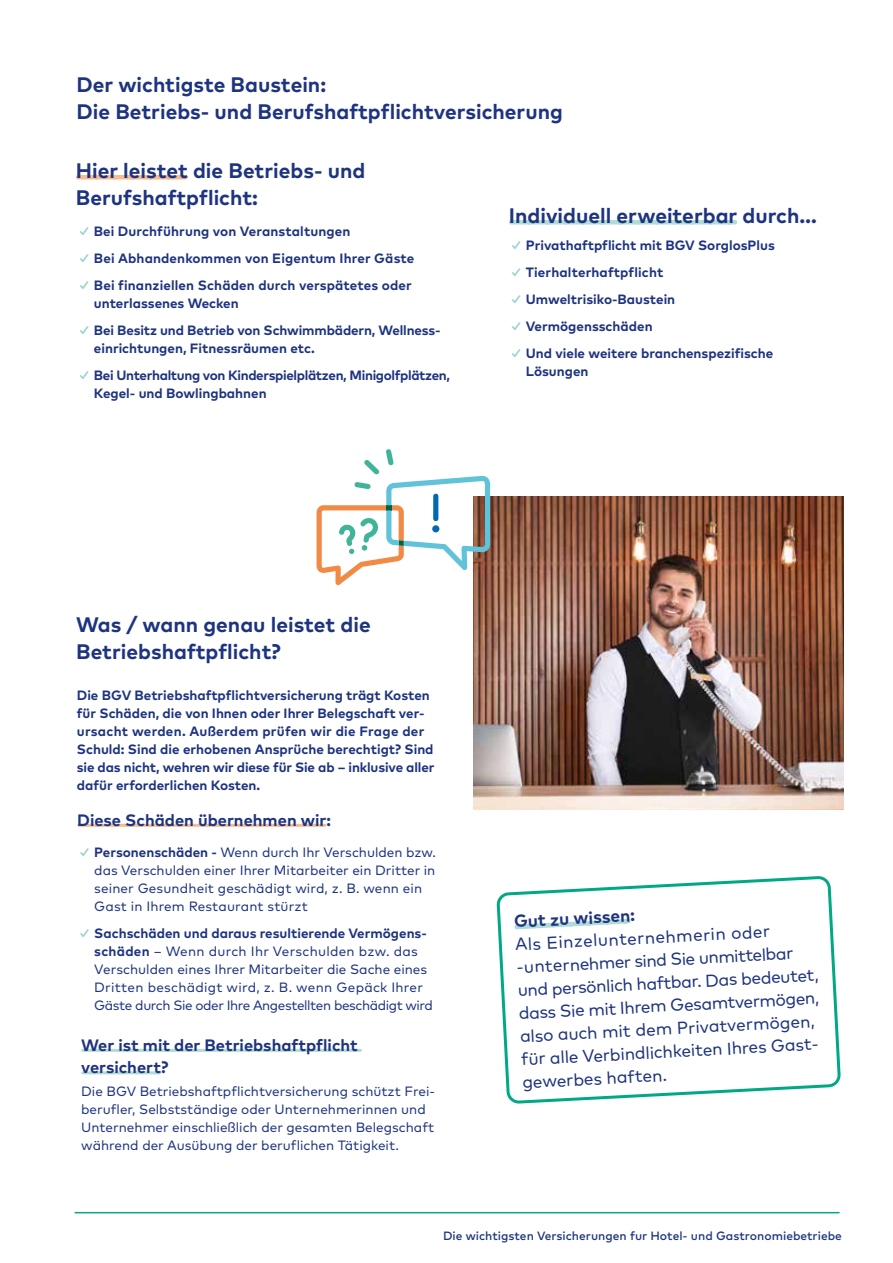
<style>
.page{position:relative;width:893px;height:1263px;background:#fff}
.page>*{position:absolute;margin:0;border:0;box-sizing:border-box;transform-origin:0 0}
.t1{font:700 21px/27px "Mark Pro";color:#1e3480}
.t2{font:17.25px/23px "Mark Pro";color:#1e3480}
.t3{font:700 17.25px "Mark Pro";color:#1e3480}
.t4{font:700 16.5px/22.5px "Mark Pro";color:#1e3480}
.t5{font:700 13.5px/18px "Mark Pro";color:#1e3480}
.t6{font:13.5px/18px "Mark Pro";color:#1e3480}
.t7{font:700 13.5px/18px "Mark Pro";letter-spacing:-.025em;color:#1e3480}
.t8{font:500 12px "Mark Pro";color:#1e3480}
.s1{color:#98d1cb}
.s2{font-weight:700;color:#98d1cb}
.s3{font-weight:700}
</style>
<div class="page">
<img style="left:473px;top:497px;width:371px;height:313px">
<svg style="left:317px;top:449px;width:173px;height:136px"></svg>
<hr style="left:75px;top:1212px;width:764px;height:1px;background:#00a984">
<svg style="left:511px;top:220px;width:224px;height:4px"></svg>
<svg style="left:78px;top:175px;width:108px;height:4px"></svg>
<svg style="left:79px;top:824px;width:246px;height:3px"></svg>
<svg style="left:83px;top:1049px;width:277px;height:3px"></svg>
<svg style="left:83px;top:1071px;width:77px;height:3px"></svg>
<svg style="left:498px;top:877px;width:341px;height:225px"></svg>
<h1 class="t1" style="left:77px;top:69px;width:488px">Der wichtigste Baustein:<br>Die Betriebs- und Berufshaftpflichtversicherung</h1>
<h1 class="t1" style="left:76px;top:155px;width:291px">Hier leistet die Betriebs- und<br>Berufshaftpflicht:</h1>
<p class="t5" style="left:77px;top:221px;width:275px"><span class="s1">✓</span>Bei Durchführung von Veranstaltungen</p>
<p class="t5" style="left:77px;top:248px;width:339px"><span class="s1">✓</span>Bei Abhandenkommen von Eigentum Ihrer Gäste</p>
<p class="t5" style="left:94px;top:275px;width:320px;text-indent:-17px"><span class="s1">✓</span>Bei finanziellen Schäden durch verspätetes oder unterlassenes Wecken</p>
<p class="t5" style="left:94px;top:320px;width:348px;text-indent:-17px"><span class="s1">✓</span> Bei Besitz und Betrieb von Schwimmbädern, Wellness&shy;einrichtungen, Fitnessräumen etc.</p>
<p class="t7" style="left:94px;top:365px;width:358px;text-indent:-17px"><span class="s1">✓</span> Bei Unterhaltung von Kinderspielplätzen, Minigolfplätzen,<br>Kegel- und Bowlingbahnen</p>
<h1 class="t1" style="left:509px;top:200px;width:309px">Individuell erweiterbar durch…</h1>
<p class="t5" style="left:509px;top:235px;width:267px"><span class="s1">✓</span> Privathaftpflicht mit BGV SorglosPlus</p>
<p class="t5" style="left:509px;top:262px;width:156px"><span class="s1">✓</span>Tierhalterhaftpflicht</p>
<p class="t5" style="left:509px;top:289px;width:168px"><span class="s1">✓</span> Umweltrisiko-Baustein</p>
<p class="t5" style="left:509px;top:316px;width:145px"><span class="s1">✓</span> Vermögensschäden</p>
<p class="t5" style="left:526px;top:343px;width:249px;text-indent:-17px"><span class="s1">✓</span> Und viele weitere branchenspezifische<br>Lösungen</p>
<h1 class="t1" style="left:76px;top:609px;width:296px">Was / wann genau leistet die<br>Betriebshaftpflicht?</h1>
<p class="t5" style="left:77px;top:685px;width:359px">Die BGV Betriebshaftpflichtversicherung trägt Kosten für Schäden, die von Ihnen oder Ihrer Belegschaft ver&shy;ursacht werden. Außerdem prüfen wir die Frage der Schuld: Sind die erhobenen Ansprüche berechtigt? Sind sie das nicht, wehren wir diese für Sie ab – inklusive aller dafür erforderlichen Kosten.</p>
<p class="t4" style="left:77px;top:807px;width:255px">Diese Schäden übernehmen wir:</p>
<p class="t6" style="left:94px;top:842px;width:343px;text-indent:-17px"><span class="s2">✓</span> <span class="s3">Personenschäden -</span> Wenn durch Ihr Verschulden bzw. das Verschulden einer Ihrer Mitarbeiter ein Dritter in seiner Gesundheit geschädigt wird, z. B. wenn ein Gast in Ihrem Restaurant stürzt</p>
<p class="t6" style="left:94px;top:923px;width:340px;text-indent:-17px"><span class="s2">✓</span> <span class="s3">Sachschäden und daraus resultierende Vermögens&shy;schäden</span> – Wenn durch Ihr Verschulden bzw. das Verschulden eines Ihrer Mitarbeiter die Sache eines Dritten beschädigt wird, z. B. wenn Gepäck Ihrer Gäste durch Sie oder Ihre Angestellten beschädigt wird</p>
<p class="t4" style="left:81px;top:1032px;width:278px">Wer ist mit der Betriebshaftpflicht versichert?</p>
<p class="t6" style="left:81px;top:1081px;width:355px">Die BGV Betriebshaftpflichtversicherung schützt Frei&shy;berufler, Selbstständige oder Unternehmerinnen und Unternehmer einschließlich der gesamten Belegschaft während der Ausübung der beruflichen Tätigkeit.</p>
<p class="t3" style="left:513px;top:908px;width:123px;rotate:-3deg">Gut zu wissen:</p>
<p class="t2" style="left:515px;top:931px;width:303px;rotate:-3deg">Als Einzelunternehmerin oder -unternehmer sind Sie unmittelbar und persönlich haftbar. Das bedeutet, dass Sie mit Ihrem Gesamtvermögen, also auch mit dem Privatvermögen, für alle Verbindlichkeiten Ihres Gast&shy;gewerbes haften.</p>
<p class="t8" style="left:443px;top:1226px;width:400px">Die wichtigsten Versicherungen fur Hotel- und Gastronomiebetriebe</p>
</div>
